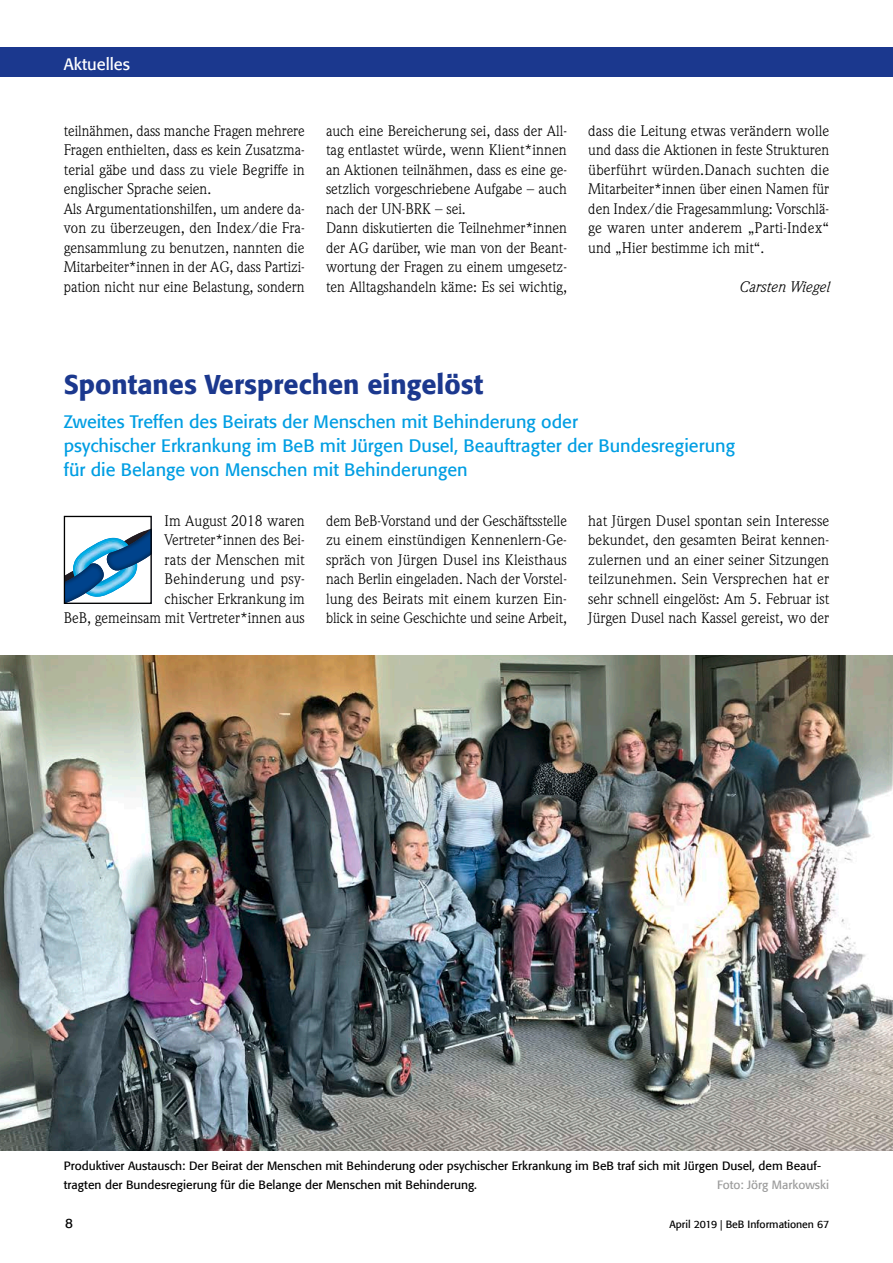
<style>
.page{position:relative;width:893px;height:1263px;background:#fff}
.page>*{position:absolute;margin:0;border:0;box-sizing:border-box;transform-origin:0 0}
._2__Headline_Blau_Bo{font:500 27px "Formata";color:#1b388e}
._3__Unterzeile_Artik{font:18px/24px "Formata";color:#009ee3}
.t1{font:16.5px "Formata";color:#fff}
.Fließtext{font:15px/19.5px "Weidemann";color:#000;text-align:justify}
.Autor_rechtsbündig{font:italic 15px "Weidemann";color:#000}
.t2{font:13.5px "Formata";color:#000}
.Bildunterschrift{font:12px/19.5px "Formata";color:#000}
.Bildunterschrift-2{font:12px "Formata";color:#9c9c9c}
.t3{font:10.5px "Formata";color:#000}
</style>
<div class="page">
<div style="left:0;top:47px;width:893px;height:30px;background:#1b388e"></div>
<img style="left:0;top:656px;width:893px;height:494px">
<svg style="left:66px;top:529px;width:84px;height:73px"></svg>
<div style="left:64px;top:516px;width:88px;height:88px;border:1px solid #000"></div>
<p class="t1" style="left:64px;top:54px;width:68px">Aktuelles</p>
<p class="Fließtext" style="left:64px;top:121px;width:242px">teilnähmen, dass manche Fragen mehrere Fragen enthielten, dass es kein Zusatzma&shy;terial gäbe und dass zu viele Begriffe in englischer Sprache seien.</p>
<p class="Fließtext" style="left:64px;top:199px;width:242px">Als Argumentationshilfen, um andere da&shy;von zu überzeugen, den Index/die Fra&shy;gensammlung zu benutzen, nannten die Mitarbeiter*innen in der AG, dass Partizi&shy;pation nicht nur eine Belastung, sondern</p>
<p class="Fließtext" style="left:326px;top:121px;width:242px">auch eine Bereicherung sei, dass der All&shy;tag entlastet würde, wenn Klient*innen an Aktionen teilnähmen, dass es eine ge&shy;setzlich vorgeschriebene Aufgabe – auch nach der UN-BRK – sei.</p>
<p class="Fließtext" style="left:326px;top:218px;width:242px">Dann diskutierten die Teilnehmer*innen der AG darüber, wie man von der Beant&shy;wortung der Fragen zu einem umgesetz&shy;ten Alltagshandeln käme: Es sei wichtig,</p>
<p class="Fließtext" style="left:588px;top:121px;width:243px">dass die Leitung etwas verändern wolle und dass die Aktionen in feste Strukturen überführt würden.Danach suchten die Mitarbeiter*innen über einen Namen für den Index/die Fragesammlung: Vorschlä&shy;ge waren unter anderem „Parti-Index“ und „Hier bestimme ich mit“.</p>
<p class="Autor_rechtsbündig" style="left:738px;top:278px;width:92px">Carsten Wiegel</p>
<p class="_2__Headline_Blau_Bo" style="left:64px;top:368px;width:421px">Spontanes Versprechen eingelöst</p>
<p class="_3__Unterzeile_Artik" style="left:64px;top:410px;width:673px">Zweites Treffen des Beirats der Menschen mit Behinderung oder<br>psychischer Erkrankung im BeB mit Jürgen Dusel, Beauftragter der Bundesregierung für die Belange von Menschen mit Behinderungen</p>
<p class="Fließtext" style="left:64px;top:511px;width:242px;text-align:right">Im August 2018 waren<br>Vertreter*innen des Bei-<br>rats der Menschen mit<br>Behinderung und psy-<br>chischer Erkrankung im<br>BeB, gemeinsam mit Vertreter*innen aus</p>
<p class="Fließtext" style="left:326px;top:511px;width:242px">dem BeB-Vorstand und der Geschäftsstelle zu einem einstündigen Kennenlern-Ge&shy;spräch von Jürgen Dusel ins Kleisthaus nach Berlin eingeladen. Nach der Vorstel&shy;lung des Beirats mit einem kurzen Ein&shy;blick in seine Geschichte und seine Arbeit,</p>
<p class="Fließtext" style="left:588px;top:511px;width:243px">hat Jürgen Dusel spontan sein Interesse bekundet, den gesamten Beirat kennen&shy;zulernen und an einer seiner Sitzungen teilzunehmen. Sein Versprechen hat er sehr schnell eingelöst: Am 5. Februar ist Jürgen Dusel nach Kassel gereist, wo der</p>
<p class="Bildunterschrift" style="left:64px;top:1155px;width:759px">Produktiver Austausch: Der Beirat der Menschen mit Behinderung oder psychischer Erkrankung im BeB traf sich mit Jürgen Dusel, dem Beauf&shy;tragten der Bundesregierung für die Belange der Menschen mit Behinderung.</p>
<p class="Bildunterschrift-2" style="left:717px;top:1177px;width:113px">Foto: Jörg Markowski</p>
<p class="t2" style="left:65px;top:1215px;width:9px">8</p>
<p class="t3" style="left:669px;top:1218px;width:161px">April 2019 | BeB Informationen 67</p>
</div>
